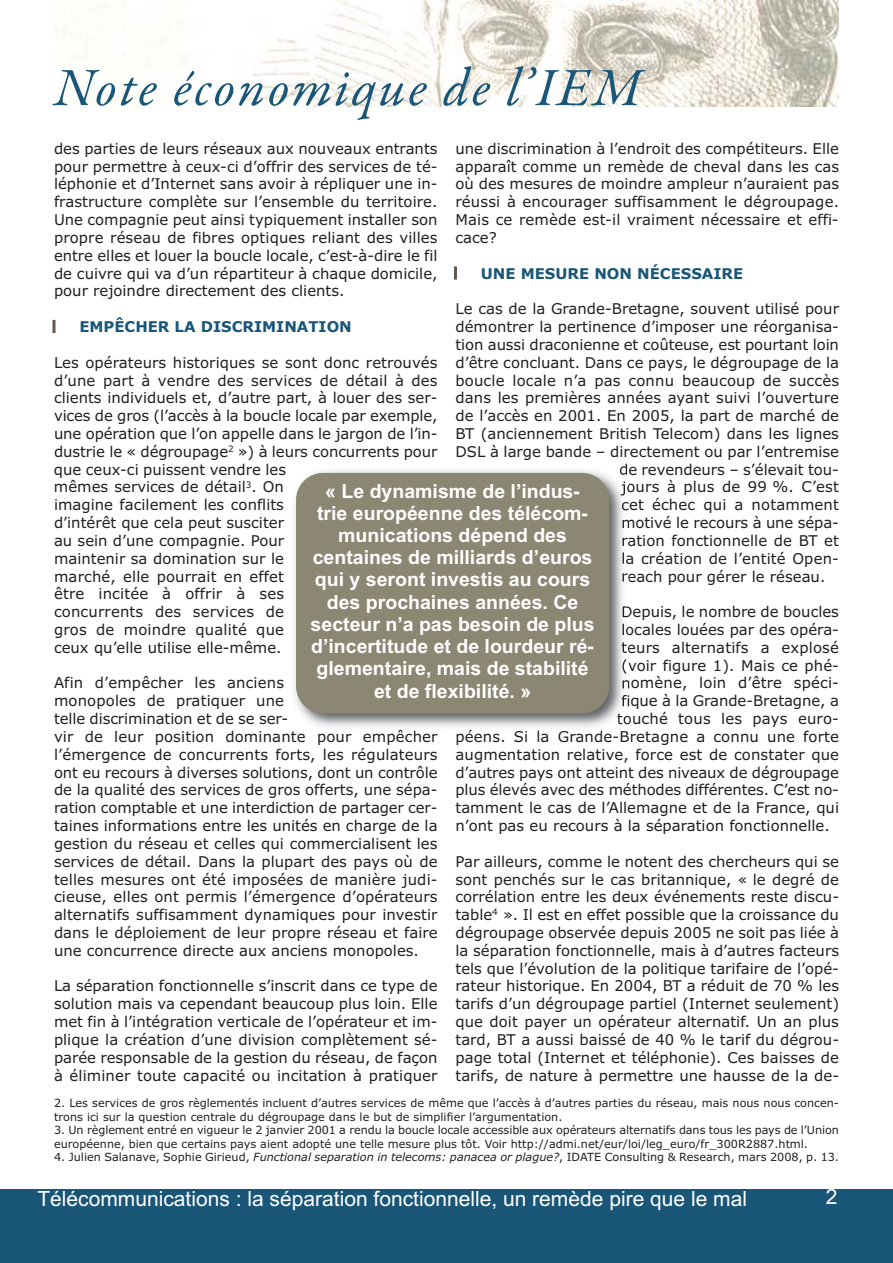
<style>
.page{position:relative;width:893px;height:1263px;background:#fff}
.page>*{position:absolute;margin:0;border:0;box-sizing:border-box;transform-origin:0 0}
.t1{font:italic 54px "Garamond Premr Pro";letter-spacing:.05em;color:#1a5678}
.t2{font:21px "Arial";color:#fff}
.t3{font:700 19.5px/22.2px "Arial";color:#fff;text-align:center}
.t4{font:14.85px/17.9px "Verdana";color:#231f20;text-align:justify}
.t5{font:700 14.85px "Verdana";color:#1a5678}
.t6{font:11.25px/13.5px "Verdana";color:#231f20}
.s1{font-style:italic}
</style>
<div class="page">
<img style="left:55px;top:1px;width:784px;height:105px">
<img style="left:292px;top:470px;width:336px;height:263px">
<svg style="left:620px;top:466px;width:8px;height:9px"></svg>
<img style="left:621px;top:480px;width:7px;height:15px">
<img style="left:622px;top:498px;width:6px;height:15px">
<svg style="left:622px;top:516px;width:6px;height:12px"></svg>
<svg style="left:622px;top:534px;width:6px;height:12px"></svg>
<svg style="left:623px;top:552px;width:5px;height:12px"></svg>
<img style="left:622px;top:569px;width:6px;height:16px">
<img style="left:623px;top:606px;width:5px;height:14px">
<svg style="left:623px;top:623px;width:5px;height:12px"></svg>
<svg style="left:622px;top:641px;width:6px;height:12px"></svg>
<img style="left:622px;top:659px;width:6px;height:15px">
<img style="left:622px;top:676px;width:6px;height:15px">
<img style="left:622px;top:694px;width:6px;height:15px">
<svg style="left:617px;top:712px;width:11px;height:12px"></svg>
<img style="left:457px;top:730px;width:126px;height:3px">
<div style="left:296px;top:473px;width:313px;height:240px;background:#8c8773;border-radius:27px"></div>
<div style="left:0;top:1189px;width:815px;height:73px;background:#1a5678"></div>
<div style="left:810px;top:1189px;width:83px;height:73px;background:#1a5678"></div>
<svg style="left:52px;top:320px;width:3px;height:13px"></svg>
<hr style="left:454px;top:266px;width:3px;height:14px;background:#62584e">
<p class="t1" style="left:54px;top:55px;width:589px">Note économique de l’IEM</p>
<p class="t4" style="left:54px;top:141px;width:385px">des parties de leurs réseaux aux nouveaux entrants pour permettre à ceux-ci d’offrir des services de té&shy;léphonie et d’Internet sans avoir à répliquer une in&shy;frastructure complète sur l’ensemble du territoire.<br>Une compagnie peut ainsi typiquement installer son propre réseau de fibres optiques reliant des villes entre elles et louer la boucle locale, c’est-à-dire le fil de cuivre qui va d’un répartiteur à chaque domicile, pour rejoindre directement des clients.</p>
<p class="t5" style="left:79px;top:318px;width:274px">EMPÊCHER LA DISCRIMINATION</p>
<p class="t4" style="left:54px;top:355px;width:385px;text-align:left">Les opérateurs historiques se sont donc retrouvés d’une part à vendre des services de détail à des clients individuels et, d’autre part, à louer des ser&shy;vices de gros (l’accès à la boucle locale par exemple, une opération que l’on appelle dans le jargon de l’in&shy;dustrie le « dégroupage<sup>2</sup> ») à leurs concurrents pour que ceux-ci puissent vendre les<br>mêmes services de détail<sup>3</sup>. On<br>imagine facilement les conflits<br>d’intérêt que cela peut susciter<br>au sein d’une compagnie. Pour<br>maintenir sa domination sur le<br>marché, elle pourrait en effet<br>être incitée à offrir à ses<br>concurrents des services de<br>gros de moindre qualité que<br>ceux qu’elle utilise elle-même.</p>
<p class="t4" style="left:54px;top:675px;width:385px;text-align:left">Afin d’empêcher les anciens<br>monopoles de pratiquer une<br>telle discrimination et de se ser-<br>vir de leur position dominante pour empêcher l’émergence de concurrents forts, les régulateurs ont eu recours à diverses solutions, dont un contrôle de la qualité des services de gros offerts, une sépa&shy;ration comptable et une interdiction de partager cer&shy;taines informations entre les unités en charge de la gestion du réseau et celles qui commercialisent les services de détail. Dans la plupart des pays où de telles mesures ont été imposées de manière judi&shy;cieuse, elles ont permis l’émergence d’opérateurs alternatifs suffisamment dynamiques pour investir dans le déploiement de leur propre réseau et faire une concurrence directe aux anciens monopoles.</p>
<p class="t4" style="left:54px;top:978px;width:385px">La séparation fonctionnelle s’inscrit dans ce type de solution mais va cependant beaucoup plus loin. Elle met fin à l’intégration verticale de l’opérateur et im&shy;plique la création d’une division complètement sé&shy;parée responsable de la gestion du réseau, de façon à éliminer toute capacité ou incitation à pratiquer</p>
<p class="t4" style="left:455px;top:141px;width:385px">une discrimination à l’endroit des compétiteurs. Elle apparaît comme un remède de cheval dans les cas où des mesures de moindre ampleur n’auraient pas réussi à encourager suffisamment le dégroupage.<br>Mais ce remède est-il vraiment nécessaire et effi&shy;cace?</p>
<p class="t5" style="left:481px;top:265px;width:264px">UNE MESURE NON NÉCESSAIRE</p>
<p class="t4" style="left:455px;top:301px;width:385px">Le cas de la Grande-Bretagne, souvent utilisé pour</p>
<p class="t4" style="left:455px;top:319px;width:385px">démontrer la pertinence d’imposer une réorganisa-</p>
<p class="t4" style="left:455px;top:337px;width:385px">tion aussi draconienne et coûteuse, est pourtant loin</p>
<p class="t4" style="left:455px;top:355px;width:385px">d’être concluant. Dans ce pays, le dégroupage de la</p>
<p class="t4" style="left:455px;top:372px;width:385px">boucle locale n’a pas connu beaucoup de succès</p>
<p class="t4" style="left:455px;top:390px;width:385px">dans les premières années ayant suivi l’ouverture</p>
<p class="t4" style="left:455px;top:408px;width:385px">de l’accès en 2001. En 2005, la part de marché de</p>
<p class="t4" style="left:455px;top:426px;width:385px">BT (anciennement British Telecom) dans les lignes</p>
<p class="t4" style="left:455px;top:444px;width:385px">DSL à large bande – directement ou par l’entremise</p>
<p class="t4" style="left:619px;top:462px;width:221px">de revendeurs – s’élevait tou-</p>
<p class="t4" style="left:621px;top:479px;width:219px">jours à plus de 99 %. C’est</p>
<p class="t4" style="left:621px;top:497px;width:219px">cet échec qui a notamment</p>
<p class="t4" style="left:621px;top:515px;width:219px">motivé le recours à une sépa-</p>
<p class="t4" style="left:621px;top:533px;width:219px">ration fonctionnelle de BT et</p>
<p class="t4" style="left:621px;top:551px;width:219px">la création de l’entité Open-</p>
<p class="t4" style="left:621px;top:568px;width:206px">reach pour gérer le réseau.</p>
<p class="t4" style="left:621px;top:604px;width:219px">Depuis, le nombre de boucles</p>
<p class="t4" style="left:621px;top:622px;width:219px">locales louées par des opéra-</p>
<p class="t4" style="left:621px;top:640px;width:219px">teurs alternatifs a explosé</p>
<p class="t4" style="left:621px;top:658px;width:219px">(voir figure 1). Mais ce phé-</p>
<p class="t4" style="left:621px;top:675px;width:219px">nomène, loin d’être spéci-</p>
<p class="t4" style="left:621px;top:693px;width:219px">fique à la Grande-Bretagne, a</p>
<p class="t4" style="left:617px;top:711px;width:224px">touché tous les pays euro-</p>
<p class="t4" style="left:455px;top:729px;width:385px">péens. Si la Grande-Bretagne a connu une forte</p>
<p class="t4" style="left:455px;top:747px;width:385px">augmentation relative, force est de constater que</p>
<p class="t4" style="left:455px;top:764px;width:385px">d’autres pays ont atteint des niveaux de dégroupage</p>
<p class="t4" style="left:455px;top:782px;width:385px">plus élevés avec des méthodes différentes. C’est no-</p>
<p class="t4" style="left:455px;top:800px;width:385px">tamment le cas de l’Allemagne et de la France, qui</p>
<p class="t4" style="left:455px;top:818px;width:376px">n’ont pas eu recours à la séparation fonctionnelle.</p>
<p class="t4" style="left:455px;top:854px;width:385px">Par ailleurs, comme le notent des chercheurs qui se sont penchés sur le cas britannique, « le degré de corrélation entre les deux événements reste discu&shy;table<sup>4</sup> ». Il est en effet possible que la croissance du dégroupage observée depuis 2005 ne soit pas liée à la séparation fonctionnelle, mais à d’autres facteurs tels que l’évolution de la politique tarifaire de l’opé&shy;rateur historique. En 2004, BT a réduit de 70 % les tarifs d’un dégroupage partiel (Internet seulement) que doit payer un opérateur alternatif. Un an plus tard, BT a aussi baissé de 40 % le tarif du dégrou&shy;page total (Internet et téléphonie). Ces baisses de tarifs, de nature à permettre une hausse de la de-</p>
<p class="t3" style="left:311px;top:482px;width:285px">« Le dynamisme de l’indus&shy;trie européenne des télécom&shy;munications dépend des centaines de milliards d’euros qui y seront investis au cours des prochaines années. Ce secteur n’a pas besoin de plus d’incertitude et de lourdeur ré&shy;glementaire, mais de stabilité et de flexibilité. »</p>
<p class="t6" style="left:54px;top:1097px;width:786px">2. Les services de gros règlementés incluent d’autres services de même que l’accès à d’autres parties du réseau, mais nous nous concen&shy;trons ici sur la question centrale du dégroupage dans le but de simplifier l’argumentation.</p>
<p class="t6" style="left:54px;top:1124px;width:786px">3. Un règlement entré en vigueur le 2 janvier 2001 a rendu la boucle locale accessible aux opérateurs alternatifs dans tous les pays de l’Union européenne, bien que certains pays aient adopté une telle mesure plus tôt. Voir http://admi.net/eur/loi/leg_euro/fr_300R2887.html.</p>
<p class="t6" style="left:54px;top:1151px;width:787px">4. Julien Salanave, Sophie Girieud, <span class="s1">Functional separation in telecoms: panacea or plague?</span>, IDATE Consulting &amp; Research, mars 2008, p. 13.</p>
<p class="t2" style="left:37px;top:1186px;width:711px">Télécommunications : la séparation fonctionnelle, un remède pire que le mal</p>
<p class="t2" style="left:826px;top:1184px;width:13px">2</p>
</div>
